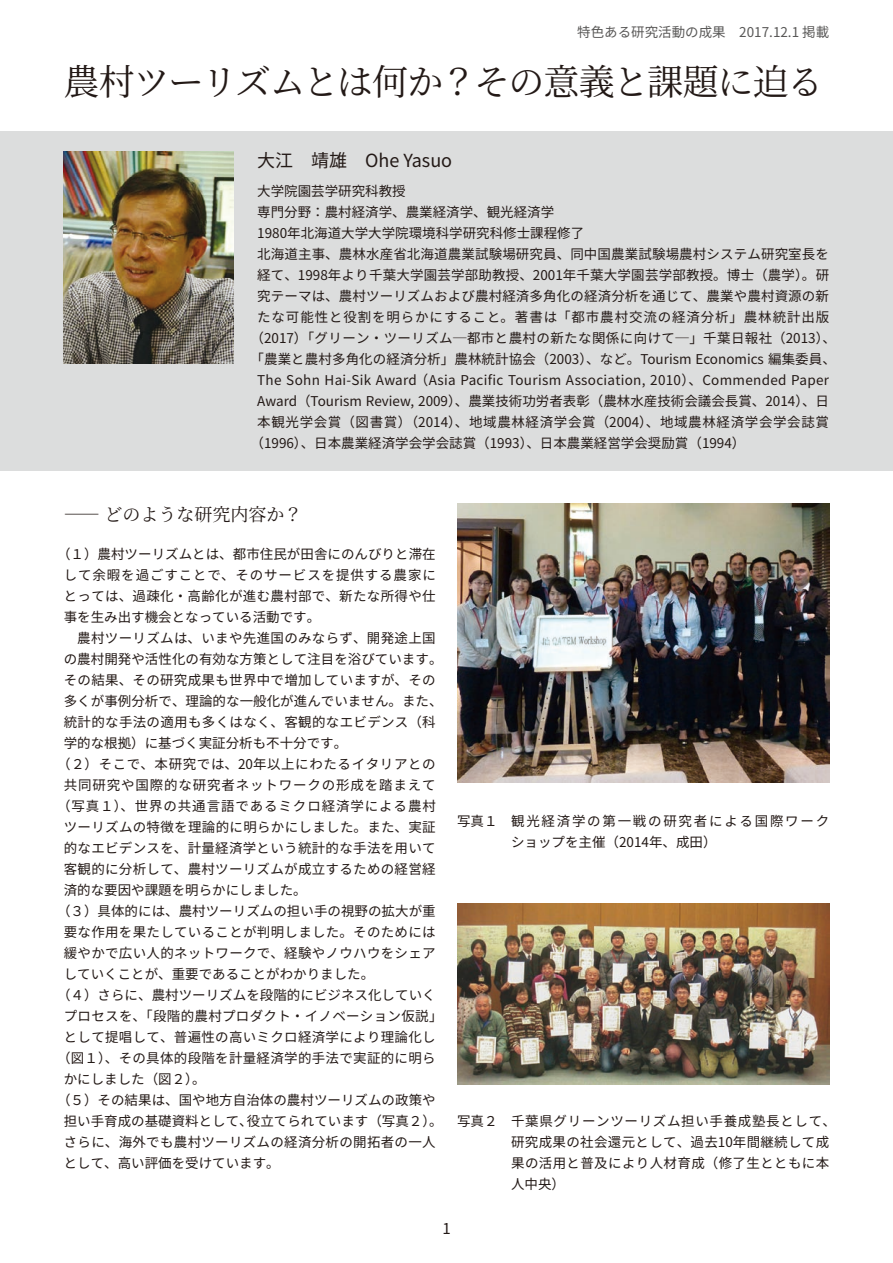
<style>
.page{position:relative;width:893px;height:1263px;background:#fff}
.page>*{position:absolute;margin:0;border:0;box-sizing:border-box;transform-origin:0 0}
.t1{font:36px "Noto Serif JP";letter-spacing:-.035em;color:#231916}
.t2{font:18px "Noto Sans CJ Kjp";color:#231916}
.t3{font:18px "Noto Serif JP";color:#231916}
.t4{font:15px "Noto Sans CJ Kjp";color:#231916}
.t5{font:13.5px/21px "Noto Sans CJ Kjp";letter-spacing:.02em;color:#231916;text-align:justify}
.t6{font:13.5px "Noto Sans CJ Kjp";color:#231916}
.t7{font:13.5px "Noto Sans CJ Kjp";letter-spacing:.045em;color:#231916}
.t8{font:13.5px "Noto Sans CJ Kjp";letter-spacing:.065em;color:#231916}
.t9{font:13.5px/21px "Noto Sans CJ Kjp";letter-spacing:.13em;color:#231916}
.t10{font:13.5px "Noto Sans CJ Kjp";letter-spacing:.06em;color:#231916}
.t11{font:13.5px "Noto Sans CJ Kjp";color:#595857}
</style>
<div class="page">
<div style="left:0;top:132px;width:893px;height:339px;background:#dcdddd"></div>
<img style="left:64px;top:151px;width:170px;height:213px">
<img style="left:457px;top:504px;width:372px;height:279px">
<img style="left:457px;top:903px;width:372px;height:181px">
<p class="t11" style="left:577px;top:25px;width:253px">特色ある研究活動の成果　2017.12.1 掲載</p>
<h1 class="t1" style="left:63px;top:62px;width:761px">農村ツーリズムとは何か？その意義と課題に迫る</h1>
<h2 class="t2" style="left:257px;top:150px;width:196px">大江　靖雄　Ohe Yasuo</h2>
<p class="t6" style="left:257px;top:183px;width:150px">大学院園芸学研究科教授</p>
<p class="t6" style="left:257px;top:204px;width:298px">専門分野：農村経済学、農業経済学、観光経済学</p>
<p class="t6" style="left:257px;top:225px;width:328px">1980年北海道大学大学院環境科学研究科修士課程修了</p>
<p class="t5" style="left:257px;top:244px;width:573px">北海道主事、農林水産省北海道農業試験場研究員、同中国農業試験場農村システム研究室長を</p>
<p class="t5" style="left:257px;top:265px;width:573px">経て、1998年より千葉大学園芸学部助教授、2001年千葉大学園芸学部教授。博士（農学）。研</p>
<p class="t5" style="left:257px;top:286px;width:573px">究テーマは、農村ツーリズムおよび農村経済多角化の経済分析を通じて、農業や農村資源の新</p>
<p class="t8" style="left:257px;top:309px;width:573px">たな可能性と役割を明らかにすること。著書は「都市農村交流の経済分析」農林統計出版</p>
<p class="t5" style="left:250px;top:328px;width:587px">（2017）「グリーン・ツーリズム─都市と農村の新たな関係に向けて─」千葉日報社（2013）、</p>
<p class="t5" style="left:250px;top:349px;width:587px">「農業と農村多角化の経済分析」農林統計協会（2003）、など。Tourism Economics 編集委員、</p>
<p class="t5" style="left:257px;top:370px;width:573px">The Sohn Hai-Sik Award （Asia Pacific Tourism Association, 2010）、Commended Paper</p>
<p class="t6" style="left:257px;top:393px;width:573px">Award（Tourism Review, 2009）、農業技術功労者表彰（農林水産技術会議会長賞、2014）、日</p>
<p class="t7" style="left:257px;top:414px;width:573px">本観光学会賞（図書賞）（2014）、地域農林経済学会賞（2004）、地域農林経済学会学会誌賞</p>
<p class="t6" style="left:250px;top:435px;width:496px">（1996）、日本農業経済学会学会誌賞（1993）、日本農業経営学会奨励賞（1994）</p>
<h2 class="t3" style="left:64px;top:504px;width:240px">―― どのような研究内容か？</h2>
<p class="t5" style="left:64px;top:544px;width:374px;text-indent:-7px">（１）農村ツーリズムとは、都市住民が田舎にのんびりと滞在して余暇を過ごすことで、そのサービスを提供する農家にとっては、過疎化・高齢化が進む農村部で、新たな所得や仕事を生み出す機会となっている活動です。</p>
<p class="t5" style="left:77px;top:628px;width:360px">農村ツーリズムは、いまや先進国のみならず、開発途上国</p>
<p class="t6" style="left:64px;top:651px;width:380px">の農村開発や活性化の有効な方策として注目を浴びています。</p>
<p class="t5" style="left:64px;top:670px;width:373px">その結果、その研究成果も世界中で増加していますが、その</p>
<p class="t6" style="left:64px;top:693px;width:380px">多くが事例分析で、理論的な一般化が進んでいません。また、</p>
<p class="t5" style="left:64px;top:712px;width:373px">統計的な手法の適用も多くはなく、客観的なエビデンス（科</p>
<p class="t6" style="left:64px;top:735px;width:285px">学的な根拠）に基づく実証分析も不十分です。</p>
<p class="t7" style="left:57px;top:756px;width:380px">（２）そこで、本研究では、20年以上にわたるイタリアとの</p>
<p class="t10" style="left:64px;top:777px;width:373px">共同研究や国際的な研究者ネットワークの形成を踏まえて</p>
<p class="t8" style="left:57px;top:798px;width:380px">（写真１）、世界の共通言語であるミクロ経済学による農村</p>
<p class="t5" style="left:64px;top:817px;width:373px">ツーリズムの特徴を理論的に明らかにしました。また、実証</p>
<p class="t5" style="left:64px;top:838px;width:373px">的なエビデンスを、計量経済学という統計的な手法を用いて</p>
<p class="t5" style="left:64px;top:859px;width:373px">客観的に分析して、農村ツーリズムが成立するための経営経</p>
<p class="t6" style="left:64px;top:882px;width:244px">済的な要因や課題を明らかにしました。</p>
<p class="t6" style="left:57px;top:903px;width:380px">（３）具体的には、農村ツーリズムの担い手の視野の拡大が重</p>
<p class="t5" style="left:64px;top:922px;width:373px">要な作用を果たしていることが判明しました。そのためには</p>
<p class="t5" style="left:64px;top:943px;width:373px">緩やかで広い人的ネットワークで、経験やノウハウをシェア</p>
<p class="t6" style="left:64px;top:966px;width:312px">していくことが、重要であることがわかりました。</p>
<p class="t6" style="left:57px;top:987px;width:380px">（４）さらに、農村ツーリズムを段階的にビジネス化していく</p>
<p class="t5" style="left:64px;top:1006px;width:380px">プロセスを、「段階的農村プロダクト・イノベーション仮説」</p>
<p class="t5" style="left:64px;top:1027px;width:373px">として提唱して、普遍性の高いミクロ経済学により理論化し</p>
<p class="t5" style="left:57px;top:1048px;width:380px">（図１）、その具体的段階を計量経済学的手法で実証的に明ら</p>
<p class="t6" style="left:64px;top:1071px;width:143px">かにしました（図２）。</p>
<p class="t6" style="left:57px;top:1092px;width:380px">（５）その結果は、国や地方自治体の農村ツーリズムの政策や</p>
<p class="t6" style="left:64px;top:1113px;width:380px">担い手育成の基礎資料として、役立てられています（写真２）。</p>
<p class="t5" style="left:64px;top:1132px;width:373px">さらに、海外でも農村ツーリズムの経済分析の開拓者の一人</p>
<p class="t6" style="left:64px;top:1155px;width:217px">として、高い評価を受けています。</p>
<p class="t9" style="left:511px;top:810px;width:320px;text-indent:-54px">写真１　観光経済学の第一戦の研究者による国際ワークショップを主催（2014年、成田）</p>
<p class="t5" style="left:511px;top:1111px;width:326px;text-align:left;text-indent:-54px">写真２　千葉県グリーンツーリズム担い手養成塾長として、研究成果の社会還元として、過去10年間継続して成果の活用と普及により人材育成（修了生とともに本人中央）</p>
<p class="t4" style="left:442px;top:1220px;width:10px">1</p>
</div>
